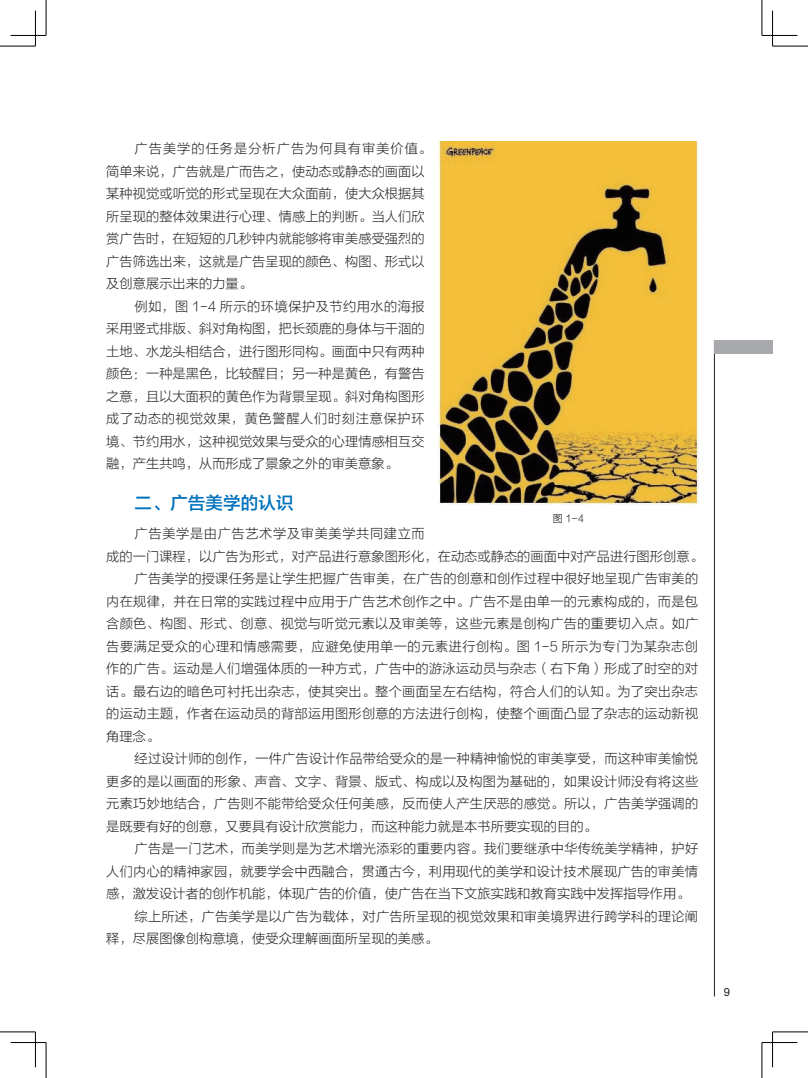
<style>
.page{position:relative;width:808px;height:1078px;background:#fff}
.page>*{position:absolute;margin:0;border:0;box-sizing:border-box;transform-origin:0 0}
.t1{font:17.5px "FZLTZHJW GB1 0";letter-spacing:.01em;color:#0072bc}
.t2{font:13.12px/22.5px "FZLTXHK GBK1 0";letter-spacing:.025em;color:#231f20}
.t3{font:13.12px "FZLTXHK GBK1 0";letter-spacing:.045em;color:#231f20}
.t4{font:13.12px "FZLTXHK GBK1 0";letter-spacing:.055em;color:#231f20}
.t5{font:11.25px "Arial";color:#231f20}
.t6{font:10px "FZLTXHK";color:#231f20}
</style>
<div class="page">
<hr style="left:714px;top:340px;width:1px;height:656px;background:#231f20">
<div style="left:714px;top:340px;width:58px;height:13px;background:#a8a9ad"></div>
<img style="left:439px;top:142px;width:259px;height:362px">
<hr style="left:0;top:46px;width:35px;height:1px;background:#000">
<hr style="left:772px;top:46px;width:36px;height:1px;background:#000">
<hr style="left:0;top:1031px;width:35px;height:1px;background:#000">
<hr style="left:772px;top:1031px;width:36px;height:1px;background:#000">
<hr style="left:46px;top:0;width:1px;height:35px;background:#000">
<hr style="left:46px;top:1042px;width:1px;height:35px;background:#000">
<hr style="left:762px;top:0;width:1px;height:35px;background:#000">
<hr style="left:762px;top:1042px;width:1px;height:35px;background:#000">
<hr style="left:11px;top:35px;width:35px;height:1px;background:#000">
<hr style="left:762px;top:35px;width:35px;height:1px;background:#000">
<hr style="left:11px;top:1042px;width:35px;height:1px;background:#000">
<hr style="left:762px;top:1042px;width:35px;height:1px;background:#000">
<hr style="left:35px;top:11px;width:1px;height:35px;background:#000">
<hr style="left:35px;top:1031px;width:1px;height:36px;background:#000">
<hr style="left:772px;top:11px;width:1px;height:35px;background:#000">
<hr style="left:772px;top:1031px;width:1px;height:36px;background:#000">
<p class="t2" style="left:106px;top:138px;width:326px;text-indent:28px">广告美学的任务是分析广告为何具有审美价值。简单来说，广告就是广而告之，使动态或静态的画面以某种视觉或听觉的形式呈现在大众面前，使大众根据其所呈现的整体效果进行心理、情感上的判断。当人们欣赏广告时，在短短的几秒钟内就能够将审美感受强烈的广告筛选出来，这就是广告呈现的颜色、构图、形式以及创意展示出来的力量。</p>
<p class="t2" style="left:106px;top:295px;width:320px;text-align:justify;text-indent:28px">例如，图 1-4 所示的环境保护及节约用水的海报采用竖式排版、斜对角构图，把长颈鹿的身体与干涸的土地、水龙头相结合，进行图形同构。画面中只有两种颜色：一种是黑色，比较醒目；另一种是黄色，有警告之意，且以大面积的黄色作为背景呈现。斜对角构图形成了动态的视觉效果，黄色警醒人们时刻注意保护环境、节约用水，这种视觉效果与受众的心理情感相互交融，产生共鸣，从而形成了景象之外的审美意象。</p>
<h1 class="t1" style="left:135px;top:493px;width:160px">二、广告美学的认识</h1>
<p class="t4" style="left:135px;top:526px;width:292px">广告美学是由广告艺术学及审美美学共同建立而</p>
<p class="t2" style="left:106px;top:545px;width:598px">成的一门课程，以广告为形式，对产品进行意象图形化，在动态或静态的画面中对产品进行图形创意。</p>
<p class="t2" style="left:135px;top:567px;width:565px">广告美学的授课任务是让学生把握广告审美，在广告的创意和创作过程中很好地呈现广告审美的</p>
<p class="t2" style="left:106px;top:590px;width:593px">内在规律，并在日常的实践过程中应用于广告艺术创作之中。广告不是由单一的元素构成的，而是包</p>
<p class="t2" style="left:106px;top:612px;width:593px">含颜色、构图、形式、创意、视觉与听觉元素以及审美等，这些元素是创构广告的重要切入点。如广</p>
<p class="t3" style="left:106px;top:639px;width:593px">告要满足受众的心理和情感需要，应避免使用单一的元素进行创构。图 1-5 所示为专门为某杂志创</p>
<p class="t2" style="left:106px;top:657px;width:593px">作的广告。运动是人们增强体质的一种方式，广告中的游泳运动员与杂志（右下角）形成了时空的对</p>
<p class="t2" style="left:106px;top:680px;width:593px">话。最右边的暗色可衬托出杂志，使其突出。整个画面呈左右结构，符合人们的认知。为了突出杂志</p>
<p class="t2" style="left:106px;top:702px;width:593px">的运动主题，作者在运动员的背部运用图形创意的方法进行创构，使整个画面凸显了杂志的运动新视</p>
<p class="t2" style="left:106px;top:725px;width:54px">角理念。</p>
<p class="t2" style="left:135px;top:747px;width:565px">经过设计师的创作，一件广告设计作品带给受众的是一种精神愉悦的审美享受，而这种审美愉悦</p>
<p class="t2" style="left:106px;top:770px;width:593px">更多的是以画面的形象、声音、文字、背景、版式、构成以及构图为基础的，如果设计师没有将这些</p>
<p class="t2" style="left:106px;top:792px;width:593px">元素巧妙地结合，广告则不能带给受众任何美感，反而使人产生厌恶的感觉。所以，广告美学强调的</p>
<p class="t2" style="left:106px;top:815px;width:492px">是既要有好的创意，又要具有设计欣赏能力，而这种能力就是本书所要实现的目的。</p>
<p class="t2" style="left:135px;top:837px;width:565px">广告是一门艺术，而美学则是为艺术增光添彩的重要内容。我们要继承中华传统美学精神，护好</p>
<p class="t2" style="left:106px;top:860px;width:593px">人们内心的精神家园，就要学会中西融合，贯通古今，利用现代的美学和设计技术展现广告的审美情</p>
<p class="t2" style="left:106px;top:882px;width:585px">感，激发设计者的创作机能，体现广告的价值，使广告在当下文旅实践和教育实践中发挥指导作用。</p>
<p class="t2" style="left:135px;top:905px;width:565px">综上所述，广告美学是以广告为载体，对广告所呈现的视觉效果和审美境界进行跨学科的理论阐</p>
<p class="t2" style="left:106px;top:927px;width:333px">释，尽展图像创构意境，使受众理解画面所呈现的美感。</p>
<p class="t6" style="left:553px;top:513px;width:33px">图 1-4</p>
<p class="t5" style="left:724px;top:984px;width:8px">9</p>
</div>
